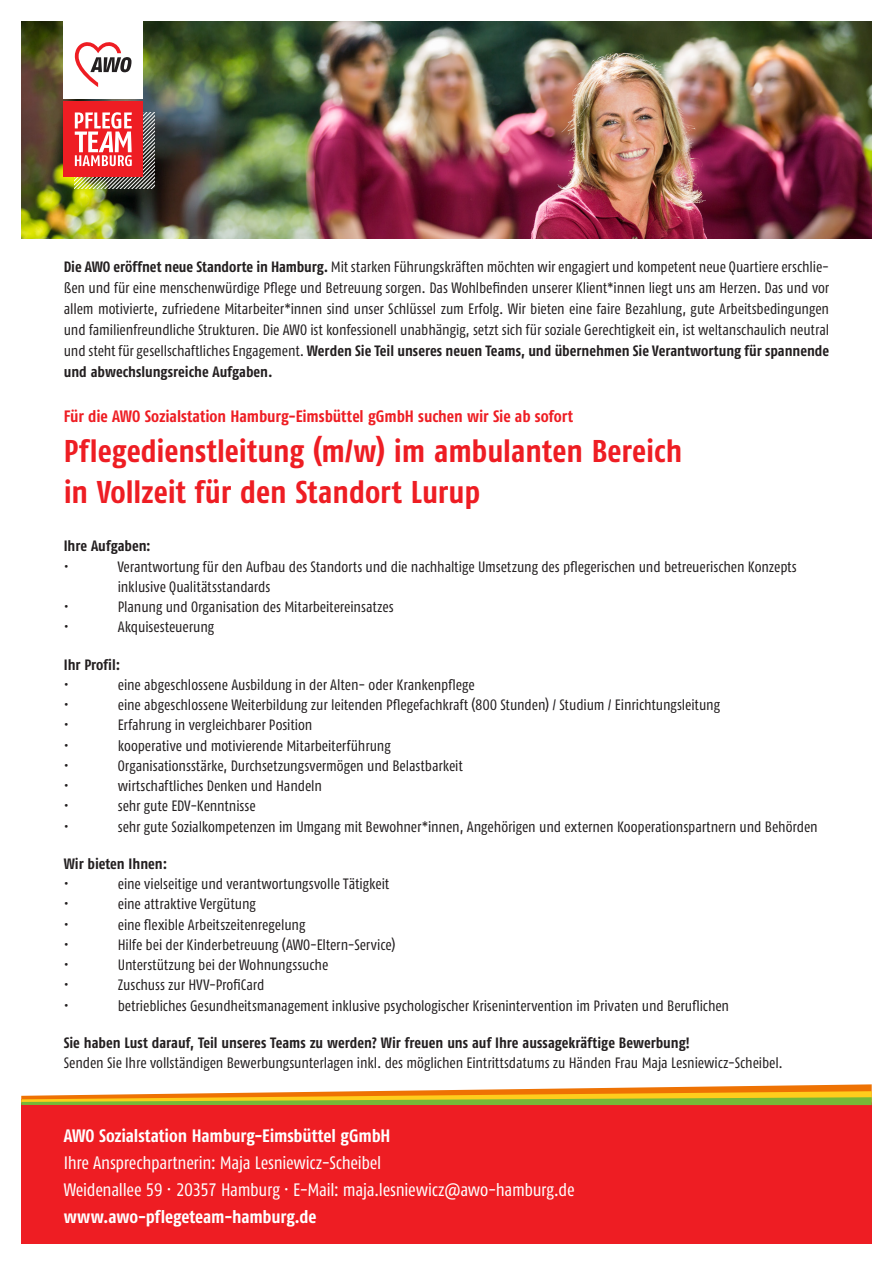
<style>
.page{position:relative;width:893px;height:1263px;background:#fff}
.page>*{position:absolute;margin:0;border:0;box-sizing:border-box;transform-origin:0 0}
.t1{font:700 31.5px "Fago Co Tf";color:#ee1d23}
.t2{font:18px "Fago Co Regular Tf";letter-spacing:-.015em;color:#fff}
.t3{font:700 18px "Fago Co";letter-spacing:-.01em;color:#fff}
.t4{font:700 16.5px "Fago Co";letter-spacing:-.005em;color:#ee1d23}
.t5{font:15px/21px "Fago Co Regular Tf";letter-spacing:-.005em;color:#231f20;text-align:justify}
.t6{font:700 15px "Fago Co";color:#231f20}
.s1{font-family:"Fago Co Tf";font-weight:700}
</style>
<div class="page">
<img style="left:21px;top:21px;width:851px;height:218px">
<div style="left:21px;top:1099px;width:851px;height:144px;background:#ee1d23"></div>
<svg style="left:21px;top:1084px;width:851px;height:21px"></svg>
<div style="left:64px;top:101px;width:79px;height:76px;background:#ee1d23"></div>
<div style="left:64px;top:20px;width:79px;height:78px;background:#fff"></div>
<svg style="left:75px;top:42px;width:56px;height:45px"></svg>
<svg style="left:75px;top:112px;width:79px;height:76px"></svg>
<p class="t5" style="left:64px;top:257px;width:767px"><span class="s1">Die AWO eröffnet neue Standorte in Hamburg.</span> Mit starken Führungskräften möchten wir engagiert und kompetent neue Quartiere erschlie&shy;ßen und für eine menschenwürdige Pflege und Betreuung sorgen. Das Wohlbefinden unserer Klient*innen liegt uns am Herzen. Das und vor allem motivierte, zufriedene Mitarbeiter*innen sind unser Schlüssel zum Erfolg. Wir bieten eine faire Bezahlung, gute Arbeitsbedingungen und familienfreundliche Strukturen. Die AWO ist konfessionell unabhängig, setzt sich für soziale Gerechtigkeit ein, ist weltanschaulich neutral und steht für gesellschaftliches Engagement. <span class="s1">Werden Sie Teil unseres neuen Teams, und übernehmen Sie Verantwortung für spannende und abwechslungsreiche Aufgaben.</span></p>
<p class="t4" style="left:64px;top:406px;width:511px">Für die AWO Sozialstation Hamburg-Eimsbüttel gGmbH suchen wir Sie ab sofort</p>
<p class="t1" style="left:64px;top:433px;width:620px">Pflegedienstleitung (m/w) im ambulanten Bereich</p>
<p class="t1" style="left:64px;top:473px;width:418px">in Vollzeit für den Standort Lurup</p>
<p class="t6" style="left:64px;top:537px;width:89px">Ihre Aufgaben:</p>
<p class="t5" style="left:64px;top:556px;width:7px">•</p>
<p class="t5" style="left:118px;top:556px;width:681px">Verantwortung für den Aufbau des Standorts und die nachhaltige Umsetzung des pflegerischen und betreuerischen Konzepts</p>
<p class="t5" style="left:118px;top:576px;width:154px">inklusive Qualitätsstandards</p>
<p class="t5" style="left:64px;top:596px;width:7px">•</p>
<p class="t5" style="left:118px;top:596px;width:277px">Planung und Organisation des Mitarbeitereinsatzes</p>
<p class="t5" style="left:64px;top:616px;width:7px">•</p>
<p class="t5" style="left:118px;top:616px;width:98px">Akquisesteuerung</p>
<p class="t6" style="left:64px;top:655px;width:58px">Ihr Profil:</p>
<p class="t5" style="left:64px;top:674px;width:7px">•</p>
<p class="t5" style="left:118px;top:674px;width:359px">eine abgeschlossene Ausbildung in der Alten- oder Krankenpflege</p>
<p class="t5" style="left:64px;top:694px;width:7px">•</p>
<p class="t5" style="left:118px;top:694px;width:604px">eine abgeschlossene Weiterbildung zur leitenden Pflegefachkraft (800 Stunden) / Studium / Einrichtungsleitung</p>
<p class="t5" style="left:64px;top:714px;width:7px">•</p>
<p class="t5" style="left:118px;top:714px;width:196px">Erfahrung in vergleichbarer Position</p>
<p class="t5" style="left:64px;top:735px;width:7px">•</p>
<p class="t5" style="left:118px;top:735px;width:274px">kooperative und motivierende Mitarbeiterführung</p>
<p class="t5" style="left:64px;top:755px;width:7px">•</p>
<p class="t5" style="left:118px;top:755px;width:346px">Organisationsstärke, Durchsetzungsvermögen und Belastbarkeit</p>
<p class="t5" style="left:64px;top:775px;width:7px">•</p>
<p class="t5" style="left:118px;top:775px;width:206px">wirtschaftliches Denken und Handeln</p>
<p class="t5" style="left:64px;top:795px;width:7px">•</p>
<p class="t5" style="left:118px;top:795px;width:140px">sehr gute EDV-Kenntnisse</p>
<p class="t5" style="left:64px;top:816px;width:7px">•</p>
<p class="t5" style="left:118px;top:816px;width:701px">sehr gute Sozialkompetenzen im Umgang mit Bewohner*innen, Angehörigen und externen Kooperationspartnern und Behörden</p>
<p class="t6" style="left:64px;top:855px;width:105px">Wir bieten Ihnen:</p>
<p class="t5" style="left:64px;top:873px;width:7px">•</p>
<p class="t5" style="left:118px;top:873px;width:273px">eine vielseitige und verantwortungsvolle Tätigkeit</p>
<p class="t5" style="left:64px;top:893px;width:7px">•</p>
<p class="t5" style="left:118px;top:893px;width:140px">eine attraktive Vergütung</p>
<p class="t5" style="left:64px;top:914px;width:7px">•</p>
<p class="t5" style="left:118px;top:914px;width:189px">eine flexible Arbeitszeitenregelung</p>
<p class="t5" style="left:64px;top:934px;width:7px">•</p>
<p class="t5" style="left:118px;top:934px;width:279px">Hilfe bei der Kinderbetreuung (AWO-Eltern-Service)</p>
<p class="t5" style="left:64px;top:954px;width:7px">•</p>
<p class="t5" style="left:118px;top:954px;width:212px">Unterstützung bei der Wohnungssuche</p>
<p class="t5" style="left:64px;top:974px;width:7px">•</p>
<p class="t5" style="left:118px;top:974px;width:148px">Zuschuss zur HVV-ProfiCard</p>
<p class="t5" style="left:64px;top:995px;width:7px">•</p>
<p class="t5" style="left:118px;top:995px;width:613px">betriebliches Gesundheitsmanagement inklusive psychologischer Krisenintervention im Privaten und Beruflichen</p>
<p class="t6" style="left:64px;top:1034px;width:628px">Sie haben Lust darauf, Teil unseres Teams zu werden? Wir freuen uns auf Ihre aussagekräftige Bewerbung!</p>
<p class="t5" style="left:64px;top:1052px;width:721px">Senden Sie Ihre vollständigen Bewerbungsunterlagen inkl. des möglichen Eintrittsdatums zu Händen Frau Maja Lesniewicz-Scheibel.</p>
<p class="t3" style="left:64px;top:1125px;width:328px">AWO Sozialstation Hamburg-Eimsbüttel gGmbH</p>
<p class="t2" style="left:64px;top:1152px;width:319px">Ihre Ansprechpartnerin: Maja Lesniewicz-Scheibel</p>
<p class="t2" style="left:64px;top:1179px;width:512px">Weidenallee 59 · 20357 Hamburg · E-Mail: maja.lesniewicz@awo-hamburg.de</p>
<p class="t3" style="left:64px;top:1206px;width:254px">www.awo-pflegeteam-hamburg.de</p>
</div>
